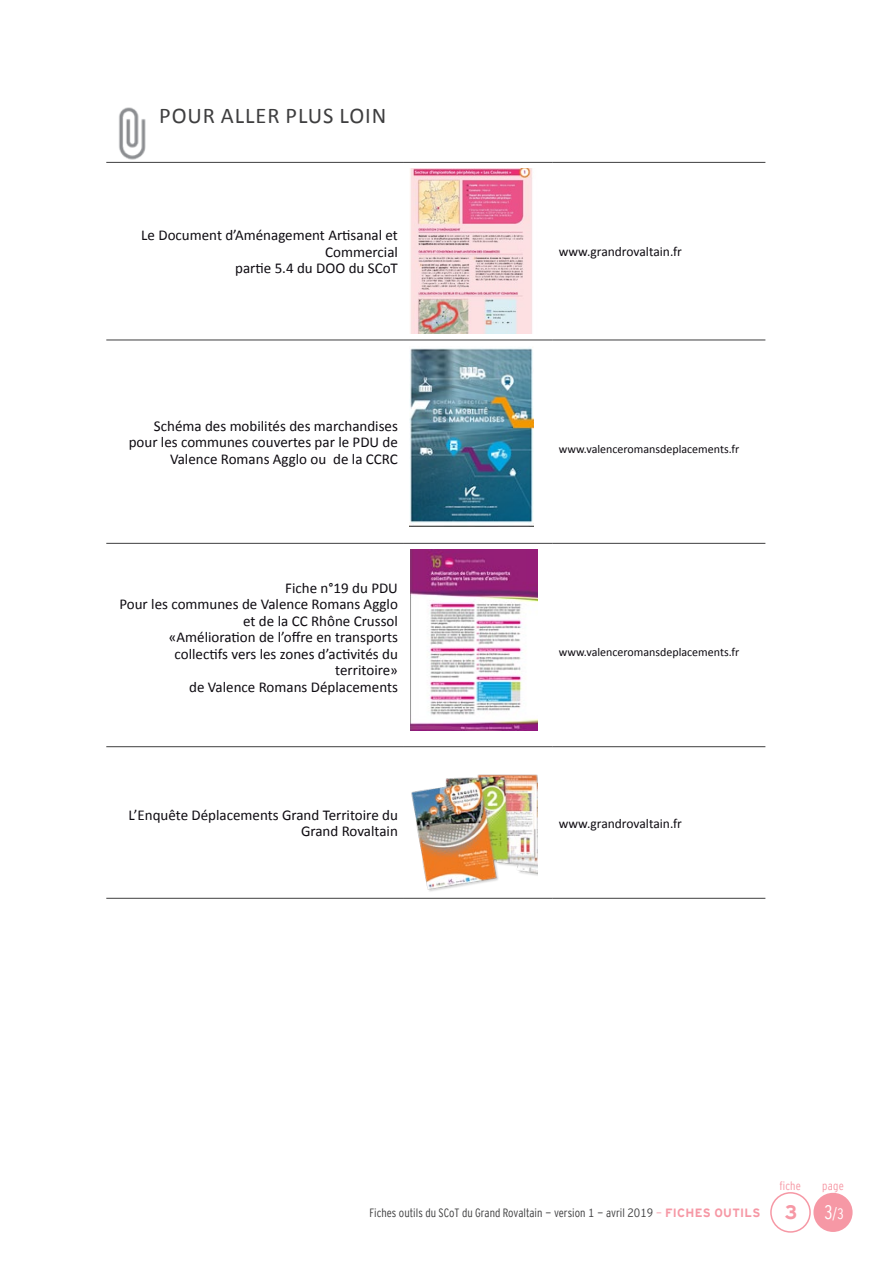
<style>
.page{position:relative;width:893px;height:1263px;background:#fff}
.page>*{position:absolute;margin:0;border:0;box-sizing:border-box;transform-origin:0 0}
.Titre_paragraphe{font:22.5px "Calibri";letter-spacing:.04em;color:#3e3e3f}
.t1{font:700 19.5px "Interstate";color:#f698a5}
.texte_classique{font:15px/16.5px "Calibri";color:#0e0b11;text-align:right}
.t2{font:300 condensed 15px "Interstate";color:#fff}
.Sommaire{font:13.5px "Calibri";color:#0e0b11}
.t3{font:12px "Interstate Cond Mono Lgt";color:#3e3e3f}
.Sommaire-2{font:12px "Calibri";color:#0e0b11}
.t4{font:300 condensed 12px "Interstate";letter-spacing:.015em;color:#f698a5}
.s1{color:#f698a5}
.s2{font-family:"Interstate";font-weight:700;color:#f698a5}
.s3{font-size:19.5px}
</style>
<div class="page">
<div style="left:813px;top:1193px;width:40px;height:39px;background:#f698a5;border-radius:50%"></div>
<div style="left:770px;top:1192px;width:41px;height:41px;border:2px solid #f698a5;border-radius:50%"></div>
<img style="left:119px;top:107px;width:27px;height:53px">
<hr style="left:106px;top:340px;width:298px;height:1px;background:#3e3e3f">
<hr style="left:404px;top:340px;width:149px;height:1px;background:#3e3e3f">
<hr style="left:553px;top:340px;width:212px;height:1px;background:#3e3e3f">
<hr style="left:106px;top:543px;width:298px;height:1px;background:#3e3e3f">
<hr style="left:404px;top:543px;width:149px;height:1px;background:#3e3e3f">
<hr style="left:553px;top:543px;width:212px;height:1px;background:#3e3e3f">
<hr style="left:106px;top:746px;width:298px;height:1px;background:#3e3e3f">
<hr style="left:404px;top:746px;width:149px;height:1px;background:#3e3e3f">
<hr style="left:553px;top:746px;width:212px;height:1px;background:#3e3e3f">
<hr style="left:106px;top:162px;width:298px;height:1px;background:#3e3e3f">
<hr style="left:404px;top:162px;width:149px;height:1px;background:#3e3e3f">
<hr style="left:553px;top:162px;width:212px;height:1px;background:#3e3e3f">
<hr style="left:106px;top:898px;width:298px;height:1px;background:#3e3e3f">
<hr style="left:404px;top:898px;width:149px;height:1px;background:#3e3e3f">
<hr style="left:553px;top:898px;width:212px;height:1px;background:#3e3e3f">
<img style="left:410px;top:168px;width:123px;height:166px">
<img style="left:410px;top:348px;width:124px;height:178px">
<img style="left:410px;top:550px;width:127px;height:180px">
<img style="left:411px;top:774px;width:126px;height:118px">
<p class="Titre_paragraphe" style="left:159px;top:101px;width:229px">POUR ALLER PLUS LOIN</p>
<p class="texte_classique" style="left:141px;top:227px;width:258px">Le Document d’Aménagement Artisanal et<br>Commercial<br>partie 5.4 du DOO du SCoT</p>
<p class="texte_classique" style="left:129px;top:418px;width:271px">Schéma des mobilités des marchandises pour les communes couvertes par le PDU de<br>Valence Romans Agglo ou de la CCRC</p>
<p class="texte_classique" style="left:285px;top:580px;width:114px">Fiche n°19 du PDU</p>
<p class="texte_classique" style="left:119px;top:596px;width:280px">Pour les communes de Valence Romans Agglo et de la CC Rhône Crussol<br>«Amélioration de l’offre en transports collectifs vers les zones d’activités du territoire»</p>
<p class="texte_classique" style="left:189px;top:679px;width:210px">de Valence Romans Déplacements</p>
<p class="Sommaire" style="left:559px;top:243px;width:125px">www.grandrovaltain.fr</p>
<p class="Sommaire-2" style="left:559px;top:441px;width:182px">www.valenceromansdeplacements.fr</p>
<p class="Sommaire-2" style="left:559px;top:644px;width:182px">www.valenceromansdeplacements.fr</p>
<p class="texte_classique" style="left:128px;top:807px;width:271px">L’Enquête Déplacements Grand Territoire du<br>Grand Rovaltain</p>
<p class="Sommaire" style="left:559px;top:814px;width:125px">www.grandrovaltain.fr</p>
<p class="t3" style="left:369px;top:1206px;width:392px">Fiches outils du SCoT du Grand Rovaltain - version 1 - avril 2019 <span class="s1">-</span> <span class="s2">FICHES OUTILS</span></p>
<p class="t4" style="left:779px;top:1178px;width:23px">fiche</p>
<p class="t4" style="left:822px;top:1178px;width:23px">page</p>
<p class="t1" style="left:785px;top:1201px;width:14px">3</p>
<p class="t2" style="left:824px;top:1205px;width:21px"><span class="s3">3</span>/3</p>
</div>
